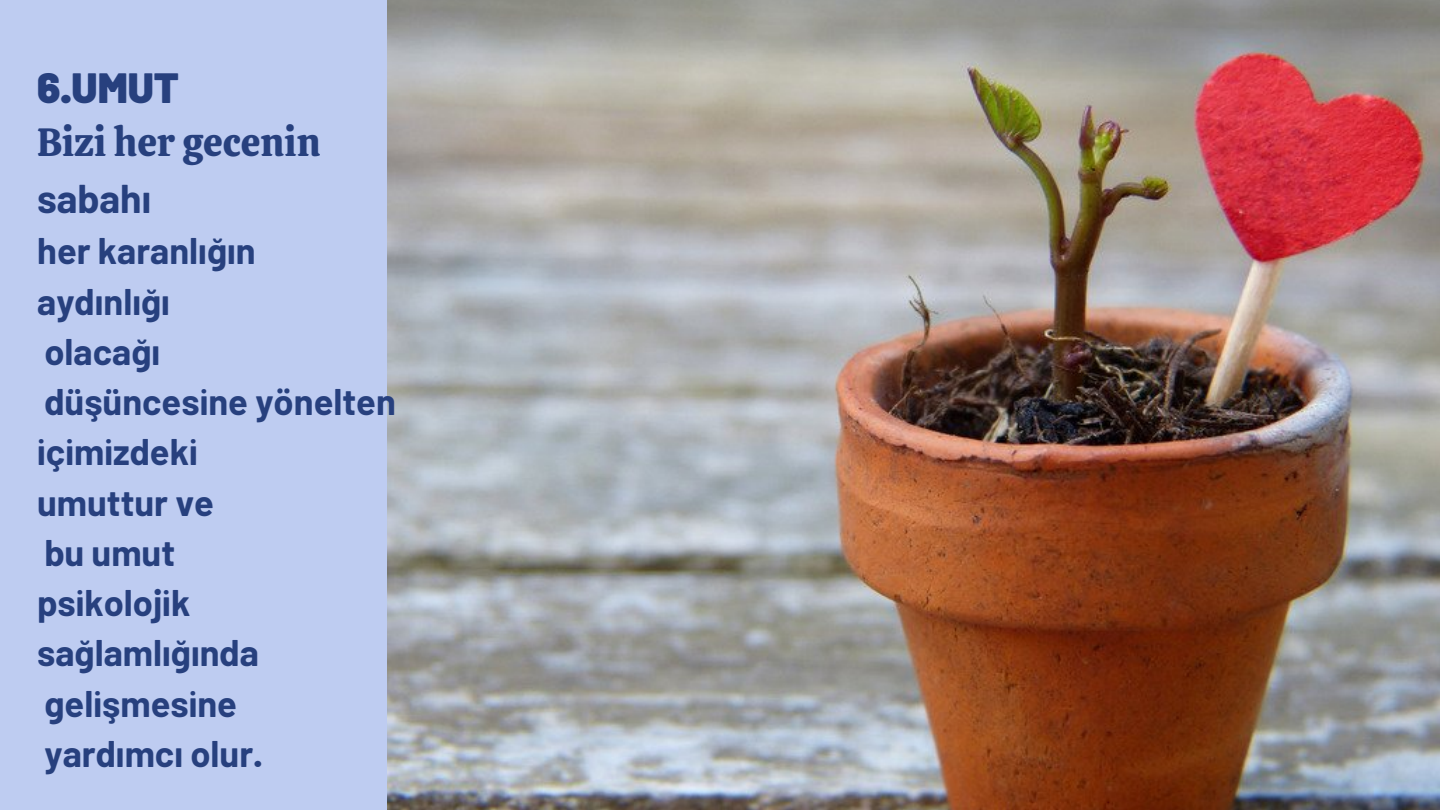
<style>
.page{position:relative;width:1440px;height:810px;background:#beccf1}
.page>*{position:absolute;margin:0;border:0;box-sizing:border-box;transform-origin:0 0}
.t1{font:900 42.2px "Barlow";color:#27407e}
.t2{font:39.2px "Calistoga";color:#27407e}
.t3{font:700 39.2px "Barlow";color:#27407e}
.t4{font:700 36.2px "Barlow";color:#27407e}
</style>
<div class="page">
<img style="left:387px;top:0;width:1053px;height:810px">
<p class="t1" style="left:37px;top:61px;width:143px">6.UMUT</p>
<p class="t2" style="left:37px;top:117px;width:285px">Bizi her gecenin</p>
<p class="t3" style="left:37px;top:174px;width:115px">sabahı</p>
<p class="t4" style="left:37px;top:228px;width:220px">her karanlığın</p>
<p class="t4" style="left:37px;top:279px;width:134px">aydınlığı</p>
<p class="t4" style="left:44px;top:329px;width:117px">olacağı</p>
<p class="t4" style="left:44px;top:379px;width:353px">düşüncesine yönelten</p>
<p class="t4" style="left:37px;top:429px;width:159px">içimizdeki</p>
<p class="t4" style="left:37px;top:480px;width:178px">umuttur ve</p>
<p class="t4" style="left:44px;top:530px;width:132px">bu umut</p>
<p class="t4" style="left:37px;top:580px;width:155px">psikolojik</p>
<p class="t4" style="left:37px;top:630px;width:223px">sağlamlığında</p>
<p class="t4" style="left:44px;top:681px;width:194px">gelişmesine</p>
<p class="t4" style="left:44px;top:731px;width:220px">yardımcı olur.</p>
</div>
